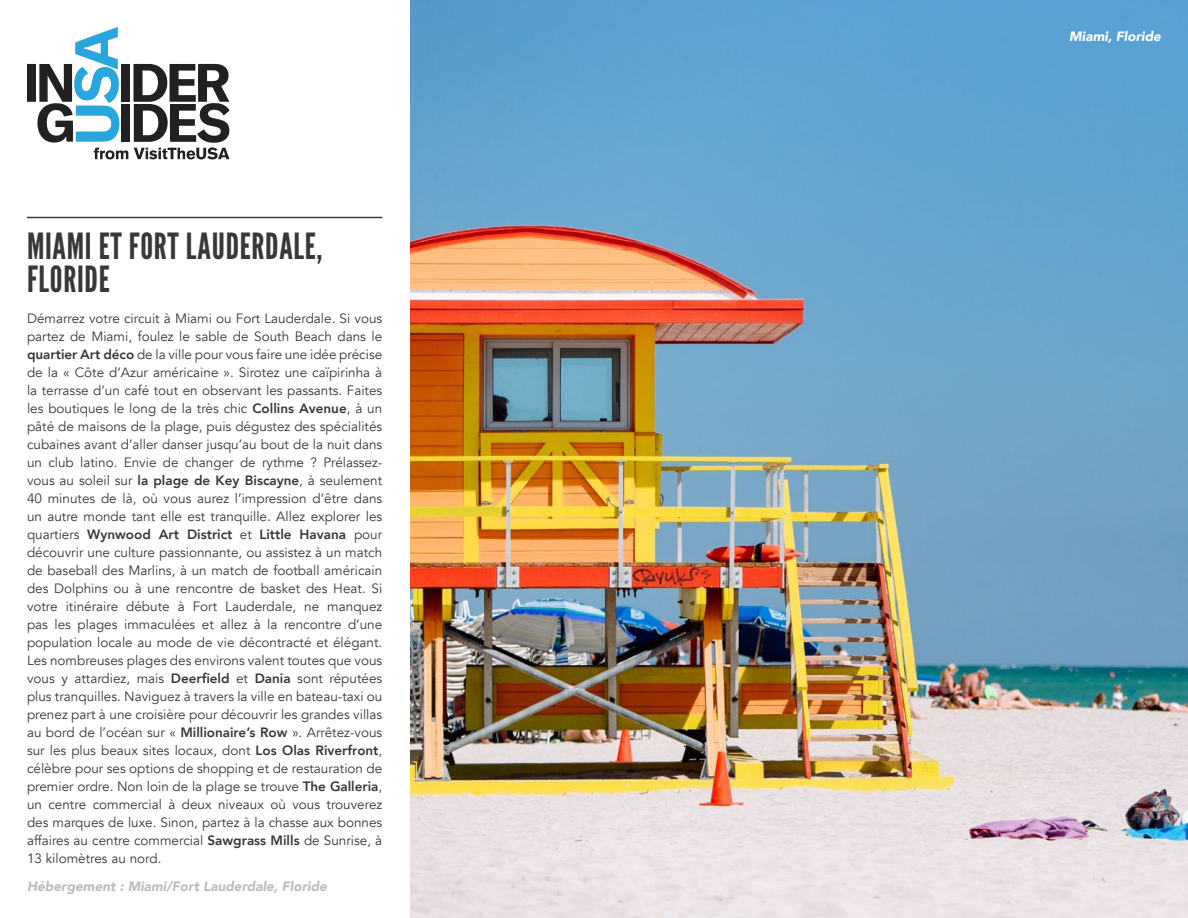
<style>
.page{position:relative;width:1188px;height:918px;background:#fff}
.page>*{position:absolute;margin:0;border:0;box-sizing:border-box;transform-origin:0 0}
.Section_Title{font:36px/33px "League Gothic";letter-spacing:.02em;color:#383839}
.t1{font:13.5px/18px "Avenir";color:#383839;text-align:justify}
.Accommodation{font:italic 900 13.5px "Avenir";color:#bcbdc0}
.Photo_Caption{font:italic 900 13.5px "Avenir";color:#fff}
.s1{font-weight:800}
</style>
<div class="page">
<hr style="left:27px;top:217px;width:355px;height:1px;background:#383839">
<img style="left:411px;top:0;width:777px;height:918px">
<div style="left:121px;top:64px;width:9px;height:38px;background:#212121"></div>
<div style="left:121px;top:104px;width:9px;height:38px;background:#212121"></div>
<svg style="left:27px;top:27px;width:101px;height:132px"></svg>
<svg style="left:134px;top:64px;width:96px;height:95px"></svg>
<p class="Section_Title" style="left:27px;top:230px;width:297px">MIAMI ET FORT LAUDERDALE,<br>FLORIDE</p>
<p class="t1" style="left:27px;top:310px;width:357px">Démarrez votre circuit à Miami ou Fort Lauderdale. Si vous partez de Miami, foulez le sable de South Beach dans le <span class="s1">quartier Art déco</span> de la ville pour vous faire une idée précise de la « Côte d’Azur américaine ». Sirotez une caïpirinha à la terrasse d’un café tout en observant les passants. Faites les boutiques le long de la très chic <span class="s1">Collins Avenue</span>, à un pâté de maisons de la plage, puis dégustez des spécialités cubaines avant d’aller danser jusqu’au bout de la nuit dans un club latino. Envie de changer de rythme ? Prélassez&shy;vous au soleil sur <span class="s1">la plage de Key Biscayne</span>, à seulement 40 minutes de là, où vous aurez l’impression d’être dans un autre monde tant elle est tranquille. Allez explorer les quartiers <span class="s1">Wynwood Art District</span> et <span class="s1">Little Havana</span> pour découvrir une culture passionnante, ou assistez à un match de baseball des Marlins, à un match de football américain des Dolphins ou à une rencontre de basket des Heat. Si votre itinéraire débute à Fort Lauderdale, ne manquez pas les plages immaculées et allez à la rencontre d’une population locale au mode de vie décontracté et élégant.<br>Les nombreuses plages des environs valent toutes que vous vous y attardiez, mais <span class="s1">Deerfield</span> et <span class="s1">Dania</span> sont réputées plus tranquilles. Naviguez à travers la ville en bateau-taxi ou prenez part à une croisière pour découvrir les grandes villas au bord de l’océan sur « <span class="s1">Millionaire’s Row</span> ». Arrêtez-vous sur les plus beaux sites locaux, dont <span class="s1">Los Olas Riverfront</span>, célèbre pour ses options de shopping et de restauration de premier ordre. Non loin de la plage se trouve <span class="s1">The Galleria</span>, un centre commercial à deux niveaux où vous trouverez des marques de luxe. Sinon, partez à la chasse aux bonnes affaires au centre commercial <span class="s1">Sawgrass Mills</span> de Sunrise, à 13 kilomètres au nord.</p>
<p class="Accommodation" style="left:27px;top:875px;width:301px">Hébergement : Miami/Fort Lauderdale, Floride</p>
<p class="Photo_Caption" style="left:1069px;top:25px;width:93px">Miami, Floride</p>
</div>
